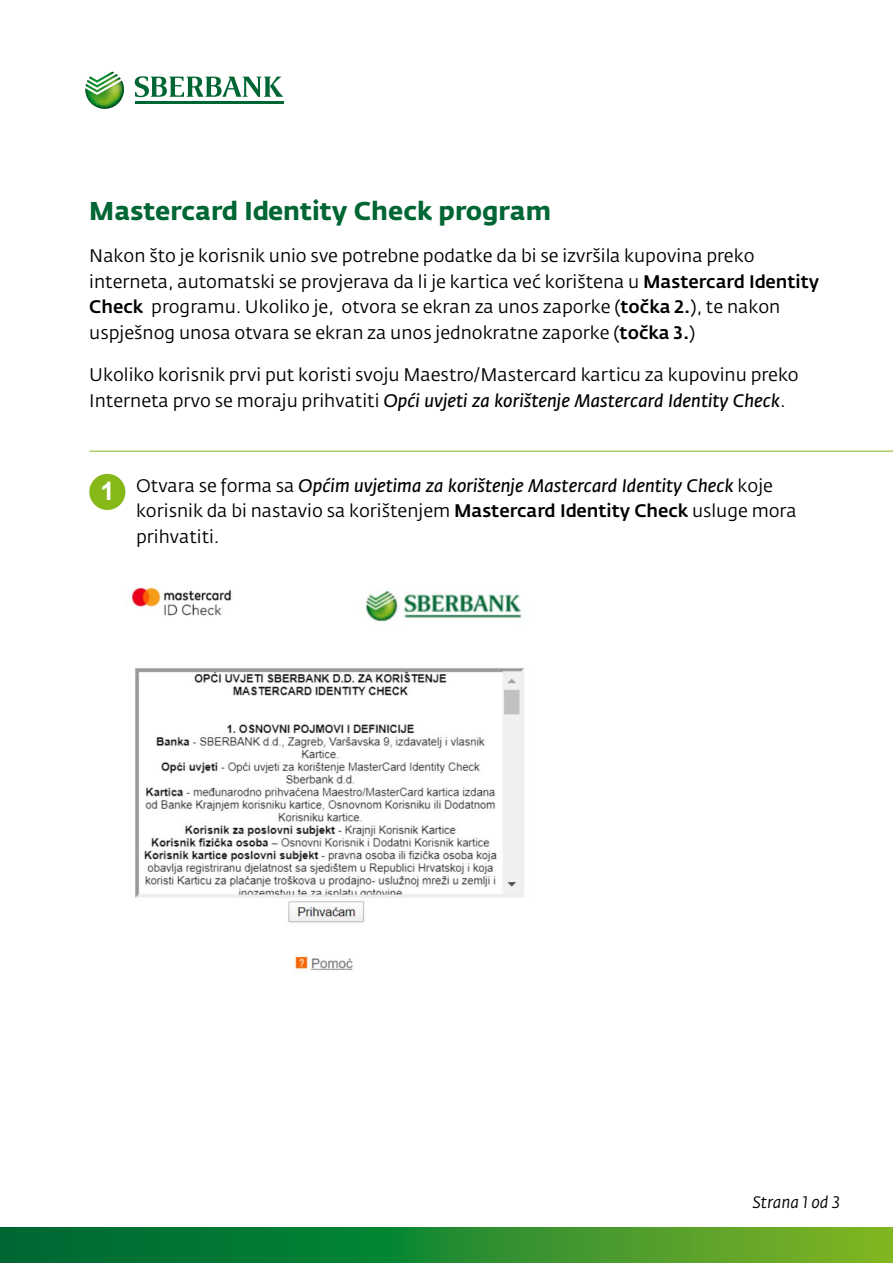
<style>
.page{position:relative;width:893px;height:1263px;background:#fff}
.page>*{position:absolute;margin:0;border:0;box-sizing:border-box;transform-origin:0 0}
.t1{font:700 25.5px "Fedra Sans Pro";color:#063}
.t2{font:700 25.5px "Arial";color:#fff}
.t3{font:18px/25.5px "Fedra Sans Pro";color:#000}
.t4{font:italic 16.5px "Fedra Sans Pro";color:#000}
.s1{font-weight:500}
.s2{font-weight:600;font-style:italic}
</style>
<div class="page">
<svg style="left:85px;top:72px;width:39px;height:37px"></svg>
<svg style="left:135px;top:76px;width:148px;height:21px"></svg>
<hr style="left:135px;top:102px;width:148px;height:2px;background:#063">
<svg style="left:0;top:1227px;width:893px;height:36px;background:#2b8c2f"></svg>
<div style="left:89px;top:474px;width:36px;height:36px;background:#86b918;border-radius:50%"></div>
<hr style="left:89px;top:451px;width:804px;height:1px;background:#86b91d">
<img style="left:127px;top:587px;width:397px;height:384px">
<h1 class="t1" style="left:89px;top:195px;width:463px">Mastercard Identity Check program</h1>
<p class="t3" style="left:89px;top:243px;width:731px">Nakon što je korisnik unio sve potrebne podatke da bi se izvršila kupovina preko interneta, automatski se provjerava da li je kartica već korištena u <span class="s1">Mastercard Identity Check</span> programu. Ukoliko je, otvora se ekran za unos zaporke (<span class="s1">točka 2.</span>), te nakon uspješnog unosa otvara se ekran za unos jednokratne zaporke (<span class="s1">točka 3.</span>)</p>
<p class="t3" style="left:89px;top:362px;width:711px">Ukoliko korisnik prvi put koristi svoju Maestro/Mastercard karticu za kupovinu preko<br>Interneta prvo se moraju prihvatiti <span class="s2">Opći uvjeti za korištenje Mastercard Identity Check</span>.</p>
<h1 class="t2" style="left:100px;top:474px;width:16px">1</h1>
<p class="t3" style="left:136px;top:473px;width:662px">Otvara se forma sa <span class="s2">Općim uvjetima za korištenje Mastercard Identity Check</span> koje korisnik da bi nastavio sa korištenjem <span class="s1">Mastercard Identity Check</span> usluge mora prihvatiti.</p>
<p class="t4" style="left:753px;top:1192px;width:89px">Strana 1 od 3</p>
</div>
